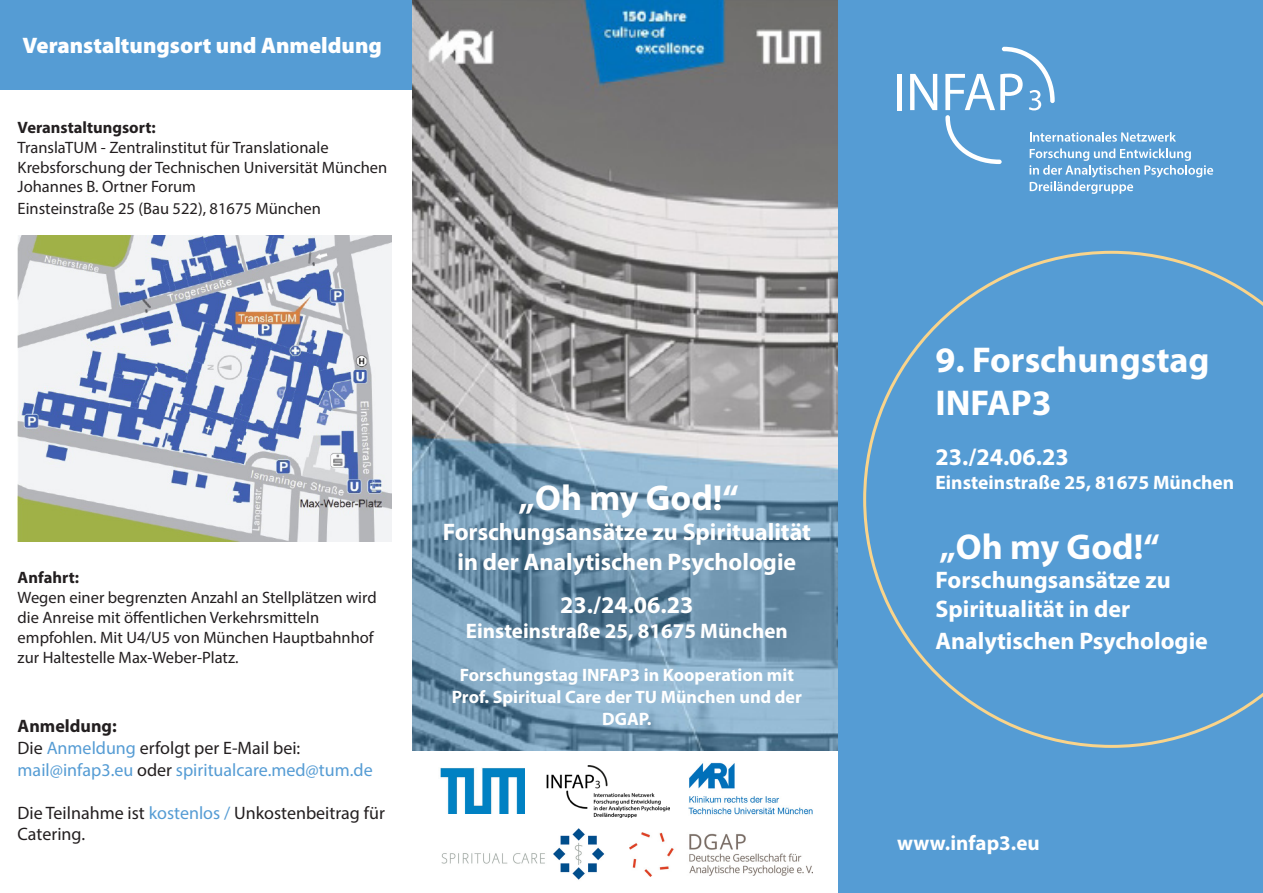
<style>
.page{position:relative;width:1263px;height:893px;background:#fff}
.page>*{position:absolute;margin:0;border:0;box-sizing:border-box;transform-origin:0 0}
.t1{font:700 36px "Myriad Pro";color:#fff}
.t2{font:700 24px/30px "Myriad Pro";color:#fff;text-align:center}
.t3{font:900 22.5px "Myriad Pro";color:#fff}
.t4{font:700 21px "Myriad Pro";color:#fff}
.t5{font:700 19.5px "Myriad Pro";color:#fff}
.t6{font:700 18px/21.6px "Myriad Pro";color:#fff;text-align:center}
.t7{font:18px/21.6px "Myriad Pro";color:#559cd4}
.t8{font:18px/21.6px "Myriad Pro";color:#231f20}
.t9{font:700 18px "Myriad Pro";color:#231f20}
.t10{font:16.5px/19.8px "Myriad Pro";color:#231f20}
.t11{font:700 16.5px "Myriad Pro";color:#231f20}
.s1{font-weight:700}
.s2{color:#231f20}
.s3{color:#559cd4}
</style>
<div class="page">
<div style="left:838px;top:0;width:425px;height:893px;background:#559cd4"></div>
<div style="left:0;top:0;width:412px;height:89px;background:#559cd4"></div>
<img style="left:412px;top:0;width:426px;height:750px">
<svg style="left:863px;top:250px;width:400px;height:498px"></svg>
<img style="left:18px;top:236px;width:374px;height:305px">
<img style="left:689px;top:762px;width:124px;height:53px">
<img style="left:441px;top:828px;width:164px;height:52px">
<img style="left:440px;top:768px;width:84px;height:46px">
<img style="left:630px;top:832px;width:182px;height:44px">
<img style="left:546px;top:765px;width:123px;height:52px">
<div style="left:897px;top:74px;width:5px;height:36px;background:#fff"></div>
<svg style="left:910px;top:74px;width:27px;height:36px"></svg>
<svg style="left:945px;top:47px;width:268px;height:147px"></svg>
<p class="t3" style="left:23px;top:33px;width:361px">Veranstaltungsort und Anmeldung</p>
<p class="t10" style="left:18px;top:117px;width:312px"><span class="s1">Veranstaltungsort:<br></span>TranslaTUM - Zentralinstitut für Translationale</p>
<p class="t10" style="left:18px;top:157px;width:371px">Krebsforschung der Technischen Universität München<br>Johannes B. Ortner Forum</p>
<p class="t10" style="left:18px;top:198px;width:305px">Einsteinstraße 25 (Bau 522), 81675 München</p>
<p class="t11" style="left:18px;top:567px;width:63px">Anfahrt:</p>
<p class="t10" style="left:18px;top:588px;width:360px">Wegen einer begrenzten Anzahl an Stellplätzen wird die Anreise mit öffentlichen Verkehrsmitteln</p>
<p class="t10" style="left:18px;top:627px;width:358px">empfohlen. Mit U4/U5 von München Hauptbahnhof zur Haltestelle Max-Weber-Platz.</p>
<p class="t9" style="left:18px;top:715px;width:101px">Anmeldung:</p>
<p class="t7" style="left:18px;top:737px;width:357px"><span class="s2">Die</span> Anmeldung <span class="s2">erfolgt per E-Mail bei: </span>mail@infap3.eu <span class="s2">oder</span> spiritualcare.med@tum.de</p>
<p class="t8" style="left:18px;top:802px;width:369px">Die Teilnahme ist <span class="s3">kostenlos /</span> Unkostenbeitrag für<br>Catering.</p>
<p class="t1" style="left:519px;top:474px;width:222px">„Oh my God!“</p>
<p class="t2" style="left:443px;top:516px;width:370px">Forschungsansätze zu Spiritualität in der Analytischen Psychologie</p>
<p class="t2" style="left:560px;top:589px;width:135px">23./24.06.23</p>
<p class="t4" style="left:466px;top:617px;width:323px">Einsteinstraße 25, 81675 München</p>
<p class="t6" style="left:452px;top:664px;width:352px">Forschungstag INFAP3 in Kooperation mit<br>Prof. Spiritual Care der TU München und der<br>DGAP.</p>
<p class="t1" style="left:935px;top:336px;width:276px">9. Forschungstag</p>
<p class="t1" style="left:935px;top:379px;width:118px">INFAP3</p>
<p class="t2" style="left:935px;top:441px;width:135px">23./24.06.23</p>
<p class="t5" style="left:935px;top:469px;width:300px">Einsteinstraße 25, 81675 München</p>
<p class="t1" style="left:939px;top:523px;width:222px">„Oh my God!“</p>
<p class="t2" style="left:935px;top:564px;width:237px;line-height:28.8px;text-align:left">Forschungsansätze zu<br>Spiritualität in der</p>
<p class="t2" style="left:935px;top:625px;width:274px">Analytischen Psychologie</p>
<p class="t4" style="left:897px;top:829px;width:144px">www.infap3.eu</p>
</div>
